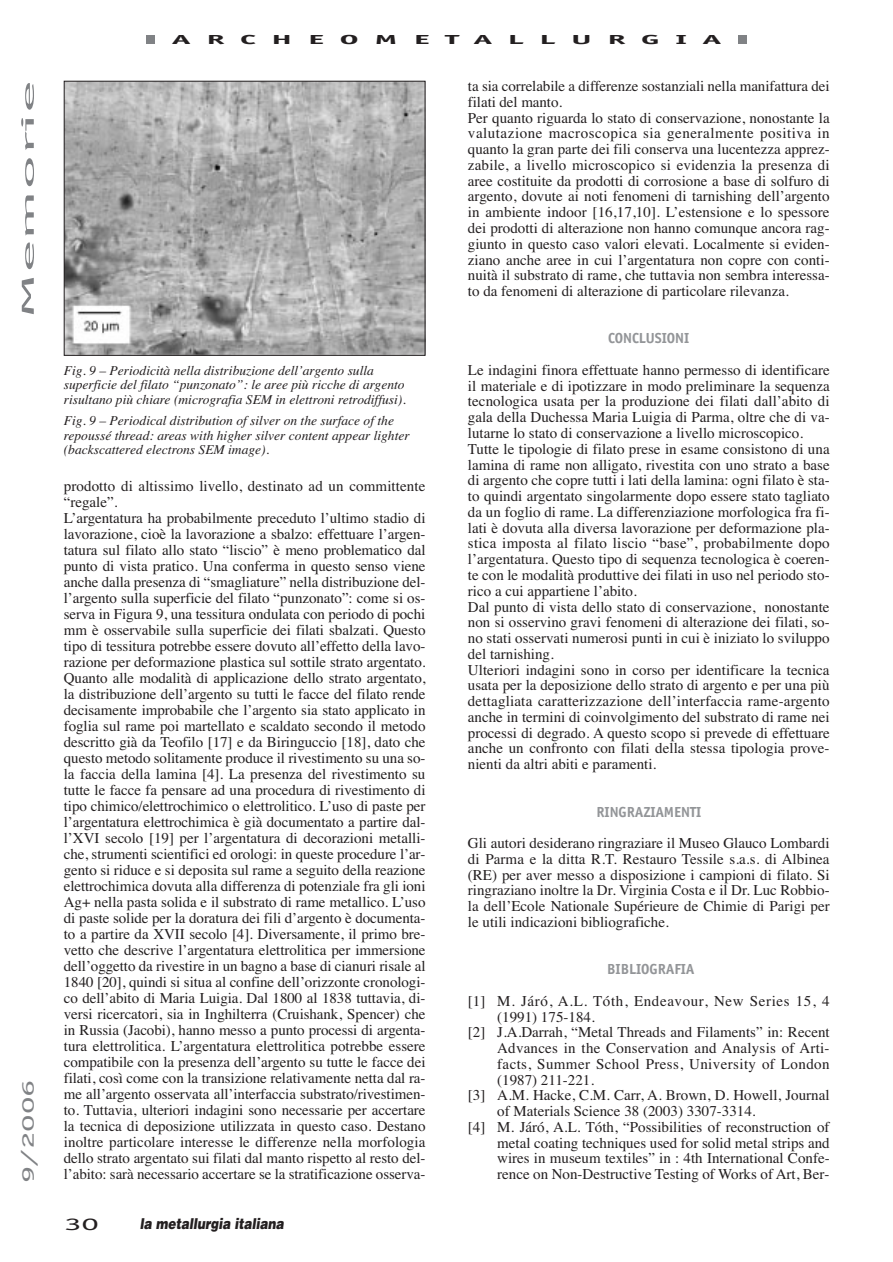
<style>
.page{position:relative;width:893px;height:1262px;background:#fff}
.page>*{position:absolute;margin:0;border:0;box-sizing:border-box;transform-origin:0 0}
.t1{font:18px "Officina Sans";color:#808285;scale:4 1}
.t2{font:18px "Officina Sans";color:#808285;scale:2 1}
.t3{font:18px "Officina Sans";color:#231f20;scale:2 1}
.t4{font:15px/16px "Times";color:#231f20}
.t5{font:15px "Times";letter-spacing:.04em;color:#231f20}
.t6{font:15px "Times";letter-spacing:.025em;color:#231f20}
.t7{font:700 15px "Officina Sans";color:#939598}
.t8{font:italic 900 15px "Helvetica";color:#231f20;scale:.8 1}
.t9{font:italic 13.5px/14.2px "Times";color:#231f20}
.t10{font:700 13.5px "Officina Sans";letter-spacing:.47em;color:#231f20;scale:2.5 1}
</style>
<div class="page">
<div style="left:738px;top:36px;width:9px;height:8px;background:#808285"></div>
<div style="left:146px;top:36px;width:9px;height:8px;background:#808285"></div>
<img style="left:66px;top:83px;width:357px;height:271px">
<div style="left:64px;top:81px;width:361px;height:275px;border:1px solid #231f20"></div>
<p class="t1" style="left:21px;top:319px;width:61px;rotate:-90deg">Memorie</p>
<p class="t2" style="left:21px;top:1182px;width:53px;rotate:-90deg">9/2006</p>
<p class="t10" style="left:172px;top:34px;width:221px">ARCHEOMETALLURGIA</p>
<p class="t9" style="left:64px;top:364px;width:343px">Fig. 9 – Periodicità nella distribuzione dell’argento sulla superficie del filato “punzonato”: le aree più ricche di argento risultano più chiare (micrografia SEM in elettroni retrodiffusi).</p>
<p class="t9" style="left:64px;top:415px;width:347px">Fig. 9 – Periodical distribution of silver on the surface of the repoussé thread: areas with higher silver content appear lighter (backscattered electrons SEM image).</p>
<p class="t4" style="left:64px;top:479px;width:363px">prodotto di altissimo livello, destinato ad un committente “regale”.<br>L’argentatura ha probabilmente preceduto l’ultimo stadio di lavorazione, cioè la lavorazione a sbalzo: effettuare l’argen&shy;tatura sul filato allo stato “liscio” è meno problematico dal punto di vista pratico. Una conferma in questo senso viene anche dalla presenza di “smagliature” nella distribuzione del&shy;l’argento sulla superficie del filato “punzonato”: come si os&shy;serva in Figura 9, una tessitura ondulata con periodo di pochi mm è osservabile sulla superficie dei filati sbalzati. Questo tipo di tessitura potrebbe essere dovuto all’effetto della lavo&shy;razione per deformazione plastica sul sottile strato argentato.<br>Quanto alle modalità di applicazione dello strato argentato, la distribuzione dell’argento su tutti le facce del filato rende decisamente improbabile che l’argento sia stato applicato in foglia sul rame poi martellato e scaldato secondo il metodo descritto già da Teofilo [17] e da Biringuccio [18], dato che questo metodo solitamente produce il rivestimento su una so&shy;la faccia della lamina [4]. La presenza del rivestimento su tutte le facce fa pensare ad una procedura di rivestimento di tipo chimico/elettrochimico o elettrolitico. L’uso di paste per l’argentatura elettrochimica è già documentato a partire dal&shy;l’XVI secolo [19] per l’argentatura di decorazioni metalli&shy;che, strumenti scientifici ed orologi: in queste procedure l’ar&shy;gento si riduce e si deposita sul rame a seguito della reazione elettrochimica dovuta alla differenza di potenziale fra gli ioni Ag+ nella pasta solida e il substrato di rame metallico. L’uso di paste solide per la doratura dei fili d’argento è documenta&shy;to a partire da XVII secolo [4]. Diversamente, il primo bre&shy;vetto che descrive l’argentatura elettrolitica per immersione dell’oggetto da rivestire in un bagno a base di cianuri risale al 1840 [20], quindi si situa al confine dell’orizzonte cronologi&shy;co dell’abito di Maria Luigia. Dal 1800 al 1838 tuttavia, di&shy;versi ricercatori, sia in Inghilterra (Cruishank, Spencer) che in Russia (Jacobi), hanno messo a punto processi di argenta&shy;tura elettrolitica. L’argentatura elettrolitica potrebbe essere compatibile con la presenza dell’argento su tutte le facce dei filati, così come con la transizione relativamente netta dal ra&shy;me all’argento osservata all’interfaccia substrato/rivestimen&shy;to. Tuttavia, ulteriori indagini sono necessarie per accertare la tecnica di deposizione utilizzata in questo caso. Destano inoltre particolare interesse le differenze nella morfologia dello strato argentato sui filati dal manto rispetto al resto del&shy;l’abito: sarà necessario accertare se la stratificazione osserva-</p>
<p class="t3" style="left:64px;top:1216px;width:19px">30</p>
<p class="t8" style="left:140px;top:1217px;width:182px">la metallurgia italiana</p>
<p class="t4" style="left:468px;top:80px;width:363px">ta sia correlabile a differenze sostanziali nella manifattura dei filati del manto.<br>Per quanto riguarda lo stato di conservazione, nonostante la valutazione macroscopica sia generalmente positiva in quanto la gran parte dei fili conserva una lucentezza apprez&shy;zabile, a livello microscopico si evidenzia la presenza di aree costituite da prodotti di corrosione a base di solfuro di argento, dovute ai noti fenomeni di tarnishing dell’argento in ambiente indoor [16,17,10]. L’estensione e lo spessore dei prodotti di alterazione non hanno comunque ancora rag&shy;giunto in questo caso valori elevati. Localmente si eviden&shy;ziano anche aree in cui l’argentatura non copre con conti&shy;nuità il substrato di rame, che tuttavia non sembra interessa&shy;to da fenomeni di alterazione di particolare rilevanza.</p>
<p class="t7" style="left:608px;top:332px;width:83px">CONCLUSIONI</p>
<p class="t4" style="left:468px;top:363px;width:363px">Le indagini finora effettuate hanno permesso di identificare il materiale e di ipotizzare in modo preliminare la sequenza tecnologica usata per la produzione dei filati dall’abito di gala della Duchessa Maria Luigia di Parma, oltre che di va&shy;lutarne lo stato di conservazione a livello microscopico.<br>Tutte le tipologie di filato prese in esame consistono di una lamina di rame non alligato, rivestita con uno strato a base di argento che copre tutti i lati della lamina: ogni filato è sta&shy;to quindi argentato singolarmente dopo essere stato tagliato da un foglio di rame. La differenziazione morfologica fra fi&shy;lati è dovuta alla diversa lavorazione per deformazione pla&shy;stica imposta al filato liscio “base”, probabilmente dopo l’argentatura. Questo tipo di sequenza tecnologica è coeren&shy;te con le modalità produttive dei filati in uso nel periodo sto&shy;rico a cui appartiene l’abito.<br>Dal punto di vista dello stato di conservazione, nonostante non si osservino gravi fenomeni di alterazione dei filati, so&shy;no stati osservati numerosi punti in cui è iniziato lo sviluppo del tarnishing.<br>Ulteriori indagini sono in corso per identificare la tecnica usata per la deposizione dello strato di argento e per una più dettagliata caratterizzazione dell’interfaccia rame-argento anche in termini di coinvolgimento del substrato di rame nei processi di degrado. A questo scopo si prevede di effettuare anche un confronto con filati della stessa tipologia prove&shy;nienti da altri abiti e paramenti.</p>
<p class="t7" style="left:596px;top:805px;width:106px">RINGRAZIAMENTI</p>
<p class="t4" style="left:468px;top:836px;width:363px;text-align:justify">Gli autori desiderano ringraziare il Museo Glauco Lombardi di Parma e la ditta R.T. Restauro Tessile s.a.s. di Albinea (RE) per aver messo a disposizione i campioni di filato. Si ringraziano inoltre la Dr. Virginia Costa e il Dr. Luc Robbio&shy;la dell’Ecole Nationale Supérieure de Chimie di Parigi per le utili indicazioni bibliografiche.</p>
<p class="t7" style="left:607px;top:963px;width:88px">BIBLIOGRAFIA</p>
<p class="t5" style="left:468px;top:995px;width:363px">[1] M. Járó, A.L. Tóth, Endeavour, New Series 15, 4</p>
<p class="t4" style="left:497px;top:1010px;width:99px">(1991) 175-184.</p>
<p class="t4" style="left:468px;top:1025px;width:363px">[2] J.A.Darrah, “Metal Threads and Filaments” in: Recent</p>
<p class="t4" style="left:497px;top:1041px;width:334px">Advances in the Conservation and Analysis of Arti-</p>
<p class="t6" style="left:497px;top:1058px;width:334px">facts, Summer School Press, University of London</p>
<p class="t4" style="left:497px;top:1073px;width:98px">(1987) 211-221.</p>
<p class="t4" style="left:468px;top:1088px;width:363px">[3] A.M. Hacke, C.M. Carr, A. Brown, D. Howell, Journal</p>
<p class="t4" style="left:497px;top:1104px;width:260px">of Materials Science 38 (2003) 3307-3314.</p>
<p class="t4" style="left:468px;top:1120px;width:363px">[4] M. Járó, A.L. Tóth, “Possibilities of reconstruction of</p>
<p class="t4" style="left:497px;top:1136px;width:334px">metal coating techniques used for solid metal strips and</p>
<p class="t4" style="left:497px;top:1151px;width:334px">wires in museum textiles” in : 4th International Confe-</p>
<p class="t4" style="left:497px;top:1167px;width:334px">rence on Non-Destructive Testing of Works of Art, Ber-</p>
</div>
